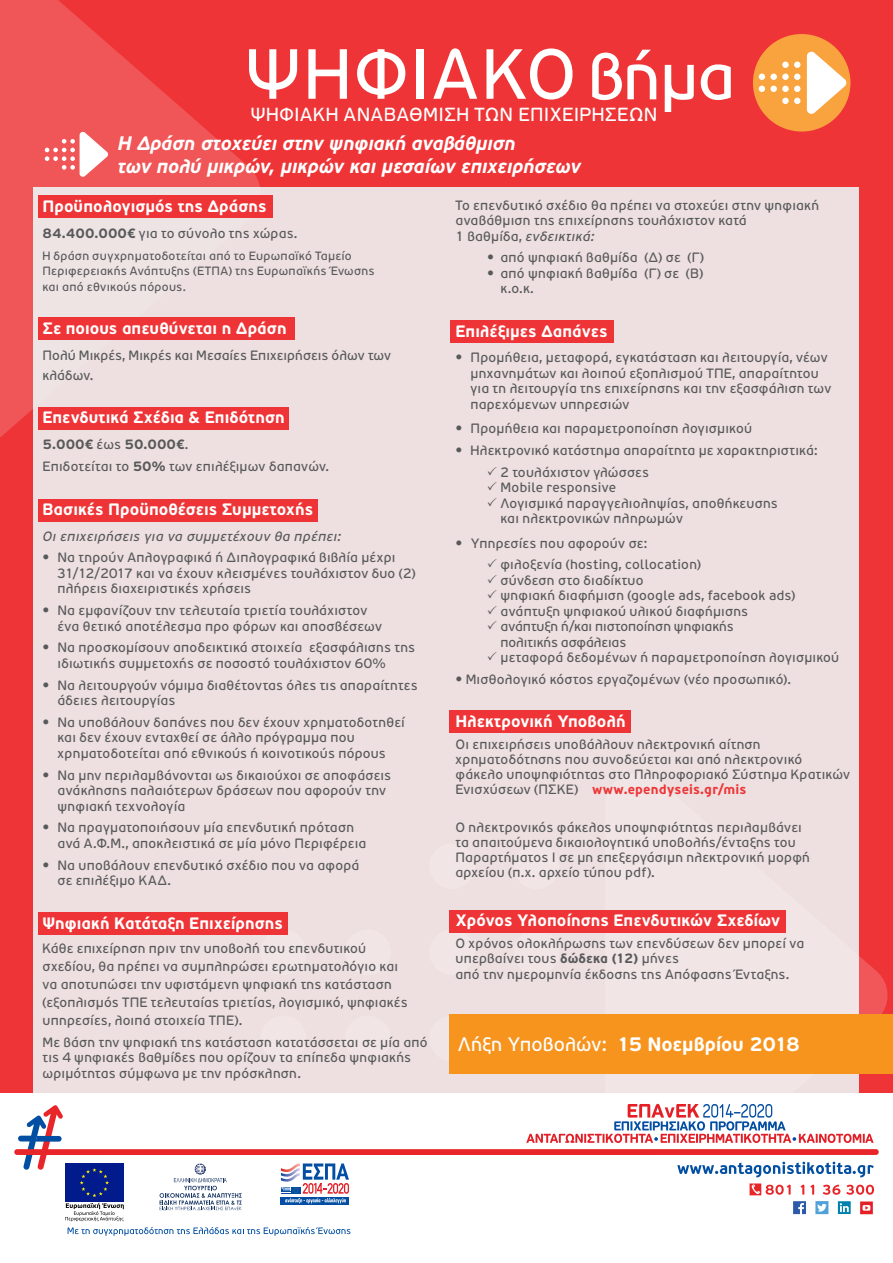
<style>
.page{position:relative;width:893px;height:1263px;background:#ee3436}
.page>*{position:absolute;margin:0;border:0;box-sizing:border-box;transform-origin:0 0}
.t1{font:italic 700 19.5px/22.5px "PF Traffic";letter-spacing:-.01em;color:#fff}
.t2{font:700 19.5px "PF Traffic";letter-spacing:-.005em;color:#fff}
.t3{font:18.9px "PF Traffic";letter-spacing:.02em;color:#fff}
.t4{font:700 16.5px "PF Traffic";letter-spacing:.005em;color:#fff}
.t5{font:13.5px/15.5px "PF Traffic";letter-spacing:.02em;color:#58595b}
.t6{font:italic 13.5px "PF Traffic";letter-spacing:.01em;color:#58595b}
.t7{font:12px/15.5px "PF Traffic";letter-spacing:.025em;color:#58595b}
.s1{font-weight:700}
.s2{font-style:italic}
.s3{font-weight:700;color:#ee3436}
.s4{font-weight:400}
</style>
<div class="page">
<svg style="left:0;top:0;width:260px;height:445px;fill:#f05657"></svg>
<div style="left:34px;top:187px;width:825px;height:936px;background:#eee0e0"></div>
<svg style="left:605px;top:910px;width:283px;height:104px"></svg>
<div style="left:514px;top:843px;width:45px;height:46px;background:#f1e5e5;border-radius:50%"></div>
<div style="left:514px;top:929px;width:45px;height:46px;background:#f1e5e5;border-radius:50%"></div>
<div style="left:429px;top:843px;width:46px;height:46px;background:#f1e5e5;border-radius:50%"></div>
<div style="left:429px;top:929px;width:46px;height:46px;background:#f1e5e5;border-radius:50%"></div>
<svg style="left:429px;top:1015px;width:46px;height:46px"></svg>
<div style="left:345px;top:929px;width:46px;height:46px;background:#f1e5e5;border-radius:50%"></div>
<div style="left:345px;top:1015px;width:46px;height:46px;background:#f1e5e5;border-radius:50%"></div>
<div style="left:260px;top:929px;width:46px;height:46px;background:#f1e5e5;border-radius:50%"></div>
<div style="left:260px;top:1015px;width:46px;height:46px;background:#f1e5e5;border-radius:50%"></div>
<svg style="left:45px;top:131px;width:63px;height:47px;background:#f48d8d"></svg>
<div style="left:753px;top:34px;width:97px;height:98px;background:#f9a33f;border-radius:50%"></div>
<svg style="left:807px;top:50px;width:40px;height:65px"></svg>
<svg style="left:794px;top:62px;width:6px;height:6px"></svg>
<svg style="left:794px;top:74px;width:6px;height:6px"></svg>
<svg style="left:794px;top:86px;width:6px;height:6px"></svg>
<svg style="left:794px;top:98px;width:6px;height:6px"></svg>
<div style="left:782px;top:62px;width:7px;height:6px;background:#fff;border-radius:50%"></div>
<div style="left:782px;top:74px;width:7px;height:6px;background:#fff;border-radius:50%"></div>
<div style="left:782px;top:86px;width:7px;height:6px;background:#fff;border-radius:50%"></div>
<div style="left:782px;top:98px;width:7px;height:6px;background:#fff;border-radius:50%"></div>
<div style="left:770px;top:74px;width:7px;height:6px;background:#fff;border-radius:50%"></div>
<div style="left:770px;top:86px;width:7px;height:6px;background:#fff;border-radius:50%"></div>
<svg style="left:759px;top:74px;width:6px;height:6px"></svg>
<svg style="left:759px;top:86px;width:6px;height:6px"></svg>
<svg style="left:249px;top:49px;width:48px;height:50px"></svg>
<svg style="left:308px;top:49px;width:39px;height:50px"></svg>
<svg style="left:357px;top:49px;width:48px;height:50px"></svg>
<div style="left:417px;top:49px;width:7px;height:50px;background:#fff"></div>
<svg style="left:433px;top:48px;width:44px;height:51px"></svg>
<svg style="left:486px;top:48px;width:86px;height:52px"></svg>
<svg style="left:592px;top:50px;width:64px;height:50px"></svg>
<svg style="left:665px;top:65px;width:29px;height:47px"></svg>
<svg style="left:701px;top:64px;width:30px;height:36px"></svg>
<div style="left:0;top:1093px;width:893px;height:170px;background:#fff"></div>
<svg style="left:627px;top:1104px;width:145px;height:1px"></svg>
<div style="left:281px;top:1197px;width:68px;height:7px;background:#034ea2"></div>
<svg style="left:281px;top:1170px;width:68px;height:33px"></svg>
<svg style="left:160px;top:1170px;width:82px;height:40px"></svg>
<svg style="left:678px;top:1170px;width:192px;height:7px"></svg>
<svg style="left:793px;top:1201px;width:13px;height:13px"></svg>
<svg style="left:815px;top:1201px;width:13px;height:13px"></svg>
<svg style="left:838px;top:1201px;width:13px;height:13px"></svg>
<svg style="left:800px;top:1184px;width:4px;height:10px"></svg>
<svg style="left:810px;top:1184px;width:4px;height:10px"></svg>
<svg style="left:823px;top:1185px;width:17px;height:10px"></svg>
<svg style="left:846px;top:1185px;width:28px;height:10px"></svg>
<svg style="left:750px;top:1183px;width:41px;height:12px"></svg>
<svg style="left:14px;top:1105px;width:865px;height:65px"></svg>
<svg style="left:18px;top:1115px;width:106px;height:106px"></svg>
<svg style="left:860px;top:1201px;width:13px;height:13px"></svg>
<svg style="left:68px;top:1227px;width:282px;height:9px"></svg>
<div style="left:38px;top:195px;width:235px;height:22px;background:#ee3436"></div>
<div style="left:38px;top:317px;width:257px;height:22px;background:#ee3436"></div>
<div style="left:38px;top:407px;width:251px;height:23px;background:#ee3436"></div>
<div style="left:38px;top:499px;width:280px;height:22px;background:#ee3436"></div>
<div style="left:38px;top:912px;width:249px;height:22px;background:#ee3436"></div>
<div style="left:450px;top:911px;width:336px;height:22px;background:#ee3436"></div>
<div style="left:450px;top:321px;width:163px;height:22px;background:#ee3436"></div>
<div style="left:450px;top:710px;width:181px;height:23px;background:#ee3436"></div>
<div style="left:450px;top:1014px;width:443px;height:60px;background:#f7941e"></div>
<h2 class="t3" style="left:250px;top:104px;width:408px">ΨΗΦΙΑΚΉ ΑΝΑΒΆΘΜΙΣΗ ΤΩΝ ΕΠΙΧΕΙΡΉΣΕΩΝ</h2>
<h1 class="t1" style="left:118px;top:132px;width:465px">Η Δράση στοχεύει στην ψηφιακή αναβάθμιση<br>των πολύ μικρών, μικρών και μεσαίων επιχειρήσεων</h1>
<p class="t4" style="left:43px;top:196px;width:226px">Προϋπολογισμός της Δράσης</p>
<p class="t5" style="left:43px;top:225px;width:257px"><span class="s1">84.400.000€</span> για το σύνολο της χώρας.</p>
<p class="t7" style="left:43px;top:248px;width:334px">Η δράση συγχρηματοδοτείται από το Ευρωπαϊκό Ταμείο<br>Περιφερειακής Ανάπτυξης (ΕΤΠΑ) της Ευρωπαϊκής Ένωσης και από εθνικούς πόρους.</p>
<p class="t4" style="left:43px;top:319px;width:246px">Σε ποιους απευθύνεται η Δράση</p>
<p class="t5" style="left:43px;top:346px;width:350px;line-height:19.5px">Πολύ Μικρές, Μικρές και Μεσαίες Επιχειρήσεις όλων των κλάδων.</p>
<p class="t4" style="left:43px;top:408px;width:244px">Επενδυτικά Σχέδια &amp; Επιδότηση</p>
<p class="t5" style="left:43px;top:433px;width:288px;line-height:21.9px"><span class="s1">5.000€</span> έως <span class="s1">50.000€</span>.<br>Επιδοτείται το <span class="s1">50%</span> των επιλέξιμων δαπανών.</p>
<p class="t4" style="left:43px;top:499px;width:272px">Βασικές Προϋποθέσεις Συμμετοχής</p>
<p class="t6" style="left:43px;top:528px;width:300px">Οι επιχειρήσεις για να συμμετέχουν θα πρέπει:</p>
<p class="t5" style="left:58px;top:550px;width:359px;text-indent:-15px">• Να τηρούν Απλογραφικά ή Διπλογραφικά βιβλία μέχρι<br>31/12/2017 και να έχουν κλεισμένες τουλάχιστον δυο (2) πλήρεις διαχειριστικές χρήσεις</p>
<p class="t5" style="left:58px;top:603px;width:326px;text-indent:-15px">• Να εμφανίζουν την τελευταία τριετία τουλάχιστον ένα θετικό αποτέλεσμα προ φόρων και αποσβέσεων</p>
<p class="t5" style="left:58px;top:640px;width:359px;text-indent:-15px">• Να προσκομίσουν αποδεικτικά στοιχεία εξασφάλισης της ιδιωτικής συμμετοχής σε ποσοστό τουλάχιστον 60%</p>
<p class="t5" style="left:58px;top:677px;width:362px;text-indent:-15px">• Να λειτουργούν νόμιμα διαθέτοντας όλες τις απαραίτητες άδειες λειτουργίας</p>
<p class="t5" style="left:58px;top:714px;width:349px;text-indent:-15px">• Να υποβάλουν δαπάνες που δεν έχουν χρηματοδοτηθεί και δεν έχουν ενταχθεί σε άλλο πρόγραμμα που χρηματοδοτείται από εθνικούς ή κοινοτικούς πόρους</p>
<p class="t5" style="left:58px;top:767px;width:335px;text-indent:-15px">• Να μην περιλαμβάνονται ως δικαιούχοι σε αποφάσεις ανάκλησης παλαιότερων δράσεων που αφορούν την ψηφιακή τεχνολογία</p>
<p class="t5" style="left:58px;top:820px;width:310px;text-indent:-15px">• Να πραγματοποιήσουν μία επενδυτική πρόταση ανά Α.Φ.Μ., αποκλειστικά σε μία μόνο Περιφέρεια</p>
<p class="t5" style="left:58px;top:857px;width:303px;text-indent:-15px">• Να υποβάλουν επενδυτικό σχέδιο που να αφορά σε επιλέξιμο ΚΑΔ.</p>
<p class="t4" style="left:43px;top:913px;width:242px">Ψηφιακή Κατάταξη Επιχείρησης</p>
<p class="t5" style="left:43px;top:939px;width:367px;line-height:18px">Κάθε επιχείρηση πριν την υποβολή του επενδυτικού σχεδίου, θα πρέπει να συμπληρώσει ερωτηματολόγιο και να αποτυπώσει την υφιστάμενη ψηφιακή της κατάσταση (εξοπλισμός ΤΠΕ τελευταίας τριετίας, λογισμικό, ψηφιακές υπηρεσίες, λοιπά στοιχεία ΤΠΕ).</p>
<p class="t5" style="left:43px;top:1034px;width:387px">Με βάση την ψηφιακή της κατάσταση κατατάσσεται σε μία από τις 4 ψηφιακές βαθμίδες που ορίζουν τα επίπεδα ψηφιακής ωριμότητας σύμφωνα με την πρόσκληση.</p>
<p class="t5" style="left:455px;top:197px;width:365px">Το επενδυτικό σχέδιο θα πρέπει να στοχεύει στην ψηφιακή αναβάθμιση της επιχείρησης τουλάχιστον κατά<br>1 βαθμίδα, <span class="s2">ενδεικτικά:</span></p>
<p class="t5" style="left:487px;top:250px;width:218px">• από ψηφιακή βαθμίδα (Δ) σε (Γ)</p>
<p class="t5" style="left:500px;top:265px;width:204px;text-indent:-14px">• από ψηφιακή βαθμίδα (Γ) σε (Β) κ.ο.κ.</p>
<p class="t4" style="left:455px;top:321px;width:153px">Επιλέξιμες Δαπάνες</p>
<p class="t5" style="left:470px;top:350px;width:362px;text-indent:-15px">• Προμήθεια, μεταφορά, εγκατάσταση και λειτουργία, νέων μηχανημάτων και λοιπού εξοπλισμού ΤΠΕ, απαραίτητου για τη λειτουργία της επιχείρησης και την εξασφάλιση των παρεχόμενων υπηρεσιών</p>
<p class="t5" style="left:455px;top:421px;width:298px">• Προμήθεια και παραμετροποίηση λογισμικού</p>
<p class="t5" style="left:500px;top:439px;width:319px;line-height:21.9px;text-indent:-45px">• Ηλεκτρονικό κατάστημα απαραίτητα με χαρακτηριστικά:<br>2 τουλάχιστον γλώσσες</p>
<p class="t5" style="left:500px;top:480px;width:279px">Mobile responsive<br>Λογισμικά παραγγελιοληψίας, αποθήκευσης και ηλεκτρονικών πληρωμών</p>
<p class="t5" style="left:500px;top:532px;width:202px;line-height:21.9px;text-indent:-45px">• Υπηρεσίες που αφορούν σε: φιλοξενία (hosting, collocation)</p>
<p class="t5" style="left:500px;top:572px;width:340px">σύνδεση στο διαδίκτυο<br>ψηφιακή διαφήμιση (google ads, facebook ads) ανάπτυξη ψηφιακού υλικού διαφήμισης<br>ανάπτυξη ή/και πιστοποίηση ψηφιακής<br>πολιτικής ασφάλειας<br>μεταφορά δεδομένων ή παραμετροποίηση λογισμικού</p>
<p class="t5" style="left:455px;top:671px;width:337px">• Μισθολογικό κόστος εργαζομένων (νέο προσωπικό).</p>
<p class="t4" style="left:455px;top:711px;width:172px">Ηλεκτρονική Υποβολή</p>
<p class="t5" style="left:455px;top:736px;width:396px;line-height:15px">Οι επιχειρήσεις υποβάλλουν ηλεκτρονική αίτηση χρηματοδότησης που συνοδεύεται και από ηλεκτρονικό φάκελο υποψηφιότητας στο Πληροφοριακό Σύστημα Κρατικών Ενισχύσεων (ΠΣΚΕ) <span class="s3">www.ependyseis.gr/mis</span></p>
<p class="t5" style="left:455px;top:819px;width:356px;line-height:15px">Ο ηλεκτρονικός φάκελος υποψηφιότητας περιλαμβάνει τα απαιτούμενα δικαιολογητικά υποβολής/ένταξης του Παραρτήματος Ι σε μη επεξεργάσιμη ηλεκτρονική μορφή αρχείου (π.χ. αρχείο τύπου pdf).</p>
<p class="t4" style="left:455px;top:910px;width:326px">Χρόνος Υλοποίησης Επενδυτικών Σχεδίων</p>
<p class="t5" style="left:455px;top:935px;width:350px">Ο χρόνος ολοκλήρωσης των επενδύσεων δεν μπορεί να υπερβαίνει τους <span class="s1">δώδεκα (12)</span> μήνες<br>από την ημερομηνία έκδοσης της Απόφασης Ένταξης.</p>
<h1 class="t2" style="left:458px;top:1033px;width:344px"><span class="s4">Λήξη Υποβολών:</span> 15 Νοεμβρίου 2018</h1>
</div>
